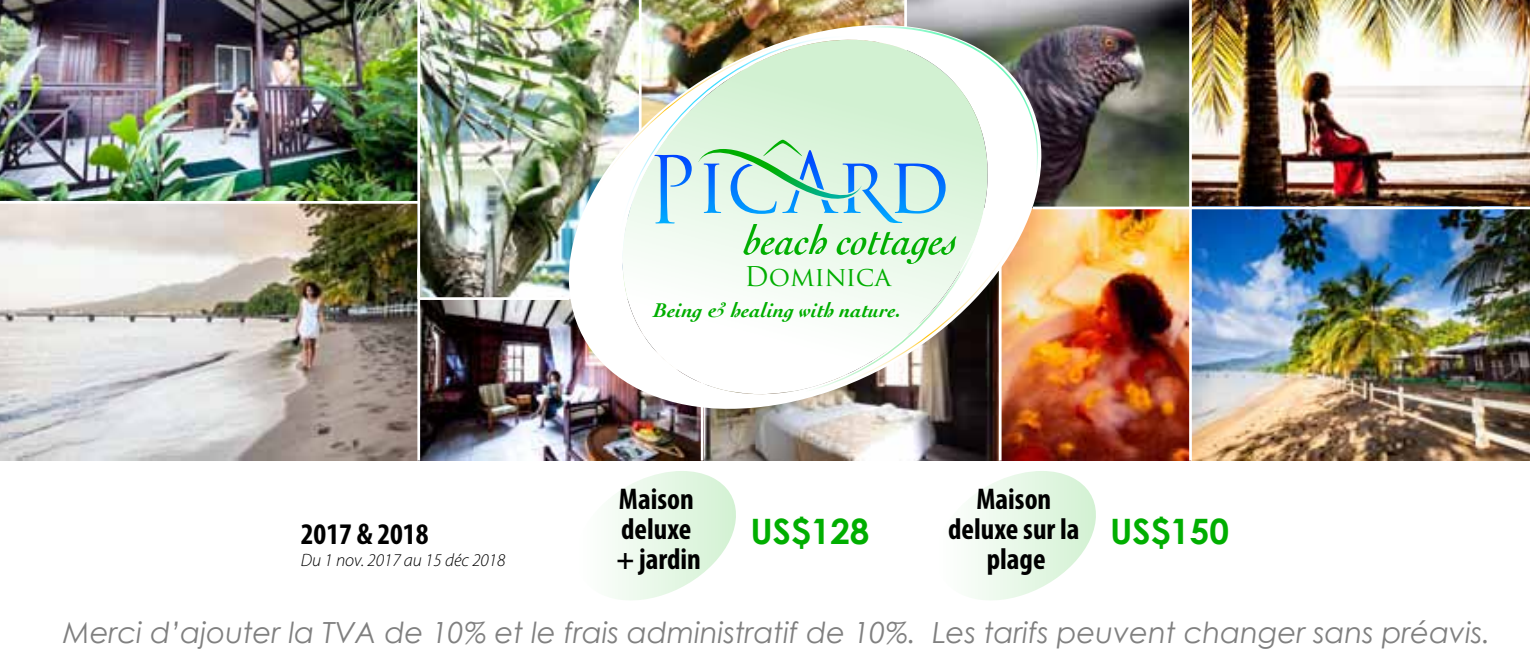
<style>
.page{position:relative;width:1530px;height:661px;background:#fff}
.page>*{position:absolute;margin:0;border:0;box-sizing:border-box;transform-origin:0 0}
.t1{font:italic 41.75px "Cochin";color:#00ae00}
.t2{font:700 35px "Century Gothic";color:#00ae00}
.t3{font:700 condensed 30px/30px "Myriad Pro";color:#000;text-align:center}
.t4{font:italic 29px "Century Gothic";color:#808080}
.t5{font:26.5px "Trajan Pro";letter-spacing:-.01em;color:#00ae00}
.t6{font:italic 700 20.75px "Cochin";color:#00ae00}
.t7{font:italic 300 18px "Myriad Pro";color:#000}
</style>
<div class="page">
<svg style="left:615px;top:471px;width:121px;height:129px"></svg>
<svg style="left:975px;top:471px;width:121px;height:129px"></svg>
<img style="left:704px;top:436px;width:295px;height:24px">
<img style="left:1192px;top:205px;width:338px;height:255px">
<img style="left:420px;top:300px;width:281px;height:160px">
<img style="left:0;top:204px;width:417px;height:256px">
<img style="left:1002px;top:209px;width:187px;height:251px">
<img style="left:1065px;top:0;width:124px;height:206px">
<img style="left:420px;top:0;width:125px;height:297px">
<img style="left:0;top:0;width:417px;height:201px">
<img style="left:1192px;top:0;width:338px;height:205px">
<hr style="left:1033px;top:206px;width:497px;height:3px;background:#fff">
<img style="left:545px;top:0;width:520px;height:436px">
<img style="left:563px;top:26px;width:480px;height:385px">
<h1 class="t1" style="left:745px;top:212px;width:215px">beach cottages</h1>
<p class="t5" style="left:745px;top:260px;width:148px">Dominica</p>
<p class="t6" style="left:654px;top:296px;width:249px">Being &amp; healing with nature.</p>
<p class="t3" style="left:616px;top:483px;width:86px;text-align:left">Maison deluxe + jardin</p>
<p class="t3" style="left:948px;top:483px;width:133px">Maison deluxe sur la plage</p>
<p class="t3" style="left:301px;top:518px;width:129px">2017 &amp; 2018</p>
<p class="t2" style="left:751px;top:509px;width:121px">US$128</p>
<p class="t2" style="left:1110px;top:509px;width:121px">US$150</p>
<p class="t7" style="left:301px;top:548px;width:206px">Du 1 nov. 2017 au 15 déc 2018</p>
<p class="t4" style="left:63px;top:615px;width:1429px">Merci d’ajouter la TVA de 10% et le frais administratif de 10%. Les tarifs peuvent changer sans préavis.</p>
</div>
